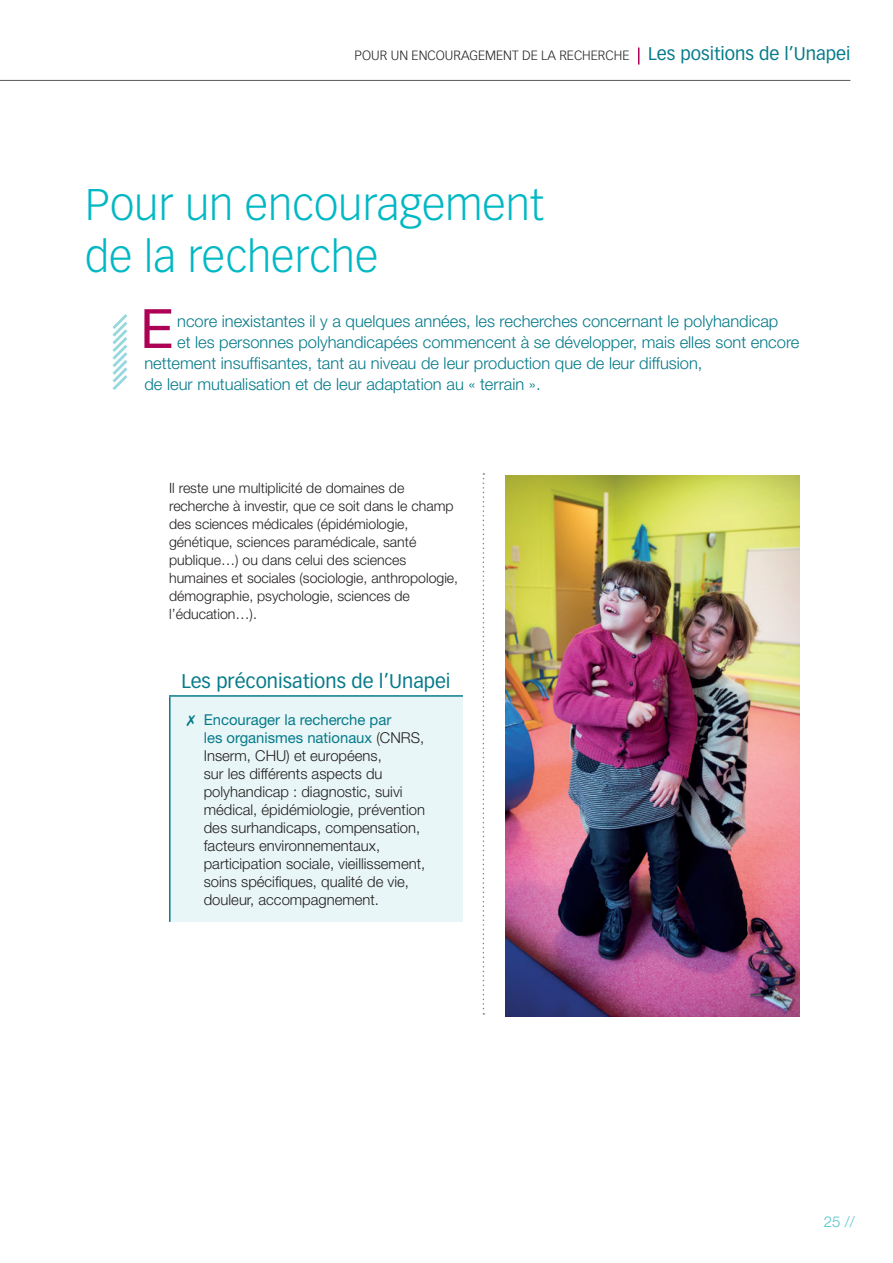
<style>
.page{position:relative;width:893px;height:1263px;background:#fff}
.page>*{position:absolute;margin:0;border:0;box-sizing:border-box;transform-origin:0 0}
.t1{font:54.3px "Helvetica Neue";color:#ac0154}
.t2{font:300 43.5px/52.2px "Vectora LH";color:#00b8c4}
.t3{font:19.5px "Vectora LH";color:#067b8a}
.t4{font:300 16.5px "Helvetica Neue";color:#067b8a}
.t5{font:300 15px/18px "Helvetica Neue";color:#231f20}
.t6{font:300 15px "Helvetica Neue";color:#50c4cd}
.t7{font:300 14.25px/18px "Helvetica Neue";color:#231f20}
.t8{font:300 13.2px "Vectora LH";color:#231f20}
.s1{font-weight:400;font-size:18px;color:#067b8a}
.s2{font-weight:400;color:#067b8a}
</style>
<div class="page">
<hr style="left:0;top:80px;width:850px;height:1px;background:#57585a">
<svg style="left:638px;top:48px;width:1px;height:17px"></svg>
<svg style="left:112px;top:314px;width:16px;height:76px"></svg>
<svg style="left:483px;top:473px;width:1px;height:542px"></svg>
<div style="left:170px;top:696px;width:293px;height:226px;background:#e9f6f7"></div>
<hr style="left:169px;top:695px;width:294px;height:2px;background:#067b8a">
<hr style="left:169px;top:697px;width:2px;height:225px;background:#067b8a">
<img style="left:505px;top:475px;width:294px;height:541px">
<p class="t8" style="left:355px;top:48px;width:497px">POUR UN ENCOURAGEMENT DE LA RECHERCHE <span class="s1">Les positions de l’Unapei</span></p>
<h2 class="t2" style="left:85px;top:179px;width:460px">Pour un encouragement de la recherche</h2>
<h1 class="t1" style="left:140px;top:296px;width:35px">E</h1>
<p class="t4" style="left:177px;top:311px;width:603px">ncore inexistantes il y a quelques années, les recherches concernant le polyhandicap</p>
<p class="t4" style="left:177px;top:332px;width:624px">et les personnes polyhandicapées commencent à se développer, mais elles sont encore</p>
<p class="t4" style="left:144px;top:353px;width:560px">nettement insuffisantes, tant au niveau de leur production que de leur diffusion,</p>
<p class="t4" style="left:144px;top:374px;width:398px">de leur mutualisation et de leur adaptation au « terrain ».</p>
<p class="t7" style="left:169px;top:479px;width:291px">Il reste une multiplicité de domaines de recherche à investir, que ce soit dans le champ des sciences médicales (épidémiologie, génétique, sciences paramédicale, santé publique…) ou dans celui des sciences humaines et sociales (sociologie, anthropologie, démographie, psychologie, sciences de l’éducation…).</p>
<h3 class="t3" style="left:181px;top:669px;width:271px">Les préconisations de l’Unapei</h3>
<p class="t5" style="left:204px;top:710px;width:223px"><span class="s2">Encourager la recherche par<br>les organismes nationaux</span> (CNRS,<br>Inserm, CHU) et européens,<br>sur les différents aspects du polyhandicap : diagnostic, suivi médical, épidémiologie, prévention des surhandicaps, compensation, facteurs environnementaux, participation sociale, vieillissement, soins spécifiques, qualité de vie, douleur, accompagnement.</p>
<p class="t6" style="left:824px;top:1212px;width:32px">25 //</p>
</div>
